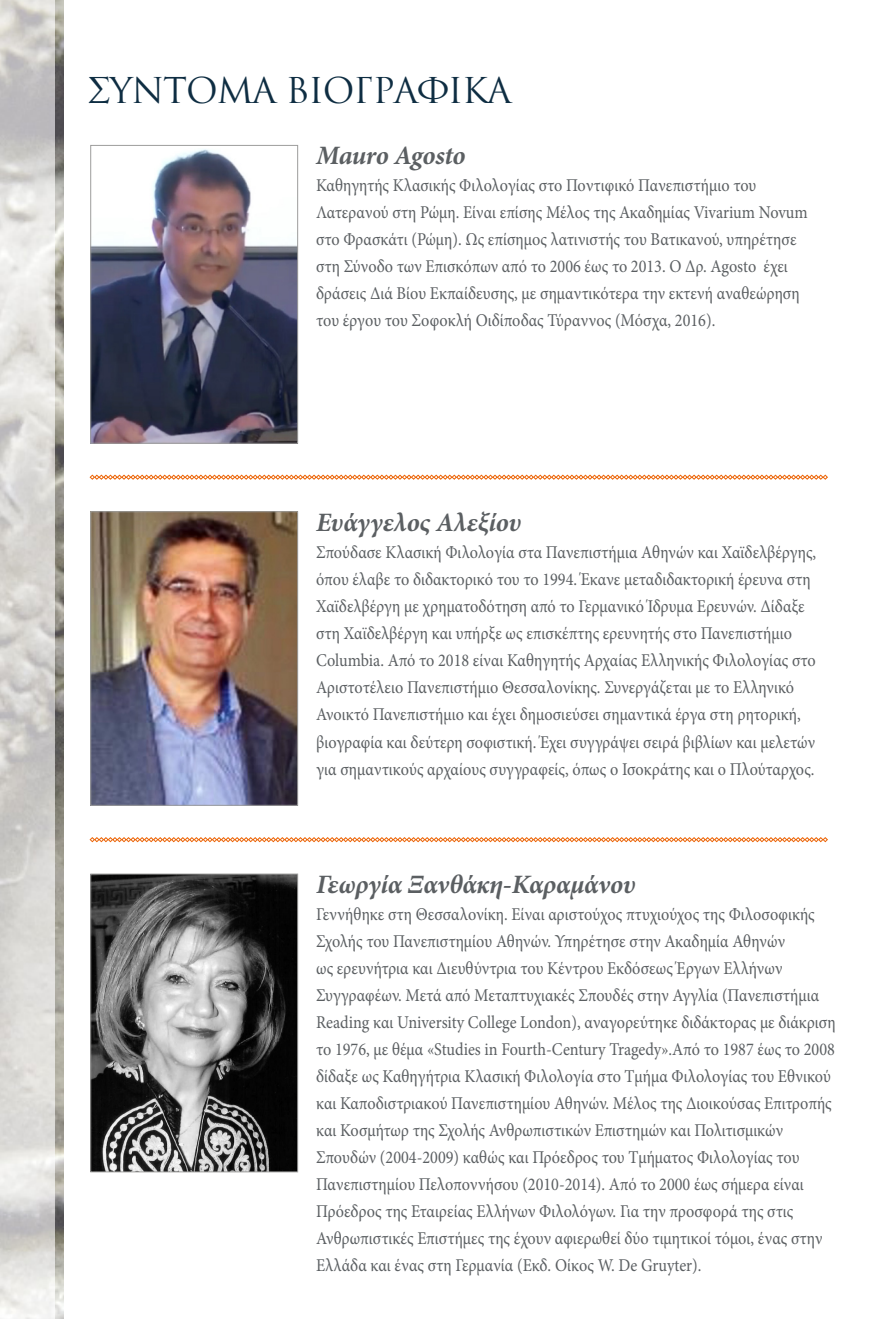
<style>
.page{position:relative;width:893px;height:1319px;background:#fff}
.page>*{position:absolute;margin:0;border:0;box-sizing:border-box;transform-origin:0 0}
.t1{font:34.65px "CF Colosseum";letter-spacing:-.03em;color:#0e2d42}
.t2{font:italic 700 26.55px "Minion Pro";letter-spacing:-.01em;color:#5b5f62}
.t3{font:18px/27px "Minion Pro";color:#5b5f62;scale:.9 1}
</style>
<div class="page">
<img style="left:54px;top:0;width:10px;height:1318px">
<svg style="left:0;top:0;width:54px;height:1318px;background:#d9d7d4"></svg>
<svg style="left:90px;top:474px;width:738px;height:5px"></svg>
<svg style="left:90px;top:837px;width:738px;height:5px"></svg>
<img style="left:92px;top:149px;width:204px;height:292px">
<div style="left:90px;top:145px;width:208px;height:298px;border:1px solid #9d9d9c"></div>
<img style="left:92px;top:513px;width:204px;height:290px">
<div style="left:90px;top:511px;width:208px;height:294px;border:1px solid #9d9d9c"></div>
<img style="left:92px;top:875px;width:204px;height:294px">
<div style="left:90px;top:873px;width:208px;height:298px;border:1px solid #9d9d9c"></div>
<h1 class="t1" style="left:86px;top:70px;width:427px">ΣΥΝΤΟΜΑ ΒΙΟΓΡΑΦΙΚΑ</h1>
<h2 class="t2" style="left:316px;top:136px;width:151px">Mauro Agosto</h2>
<p class="t3" style="left:316px;top:172px;width:548px">Καθηγητής Κλασικής Φιλολογίας στο Ποντιφικό Πανεπιστήμιο του Λατερανού στη Ρώμη. Είναι επίσης Μέλος της Ακαδημίας Vivarium Novum στο Φρασκάτι (Ρώμη). Ως επίσημος λατινιστής του Βατικανού, υπηρέτησε στη Σύνοδο των Επισκόπων από το 2006 έως το 2013. Ο Δρ. Agosto έχει δράσεις Διά Βίου Εκπαίδευσης, με σημαντικότερα την εκτενή αναθεώρηση του έργου του Σοφοκλή Οιδίποδας Τύραννος (Μόσχα, 2016).</p>
<h2 class="t2" style="left:316px;top:504px;width:207px">Ευάγγελος Αλεξίου</h2>
<p class="t3" style="left:316px;top:539px;width:557px">Σπούδασε Κλασική Φιλολογία στα Πανεπιστήμια Αθηνών και Χαϊδελβέργης, όπου έλαβε το διδακτορικό του το 1994. Έκανε μεταδιδακτορική έρευνα στη Χαϊδελβέργη με χρηματοδότηση από το Γερμανικό Ίδρυμα Ερευνών. Δίδαξε στη Χαϊδελβέργη και υπήρξε ως επισκέπτης ερευνητής στο Πανεπιστήμιο Columbia. Από το 2018 είναι Καθηγητής Αρχαίας Ελληνικής Φιλολογίας στο Αριστοτέλειο Πανεπιστήμιο Θεσσαλονίκης. Συνεργάζεται με το Ελληνικό Ανοικτό Πανεπιστήμιο και έχει δημοσιεύσει σημαντικά έργα στη ρητορική, βιογραφία και δεύτερη σοφιστική. Έχει συγγράψει σειρά βιβλίων και μελετών για σημαντικούς αρχαίους συγγραφείς, όπως ο Ισοκράτης και ο Πλούταρχος.</p>
<h2 class="t2" style="left:316px;top:865px;width:321px">Γεωργία Ξανθάκη-Καραμάνου</h2>
<p class="t3" style="left:316px;top:900px;width:579px">Γεννήθηκε στη Θεσσαλονίκη. Είναι αριστούχος πτυχιούχος της Φιλοσοφικής Σχολής του Πανεπιστημίου Αθηνών. Υπηρέτησε στην Ακαδημία Αθηνών<br>ως ερευνήτρια και Διευθύντρια του Κέντρου Εκδόσεως Έργων Ελλήνων Συγγραφέων. Μετά από Μεταπτυχιακές Σπουδές στην Αγγλία (Πανεπιστήμια Reading και University College London), αναγορεύτηκε διδάκτορας με διάκριση το 1976, με θέμα «Studies in Fourth-Century Tragedy».Από το 1987 έως το 2008 δίδαξε ως Καθηγήτρια Κλασική Φιλολογία στο Τμήμα Φιλολογίας του Εθνικού και Καποδιστριακού Πανεπιστημίου Αθηνών. Μέλος της Διοικούσας Επιτροπής και Κοσμήτωρ της Σχολής Ανθρωπιστικών Επιστημών και Πολιτισμικών Σπουδών (2004-2009) καθώς και Πρόεδρος του Τμήματος Φιλολογίας του Πανεπιστημίου Πελοποννήσου (2010-2014). Από το 2000 έως σήμερα είναι Πρόεδρος της Εταιρείας Ελλήνων Φιλολόγων. Για την προσφορά της στις Ανθρωπιστικές Επιστήμες της έχουν αφιερωθεί δύο τιμητικοί τόμοι, ένας στην Ελλάδα και ένας στη Γερμανία (Εκδ. Οίκος W. De Gruyter).</p>
</div>
